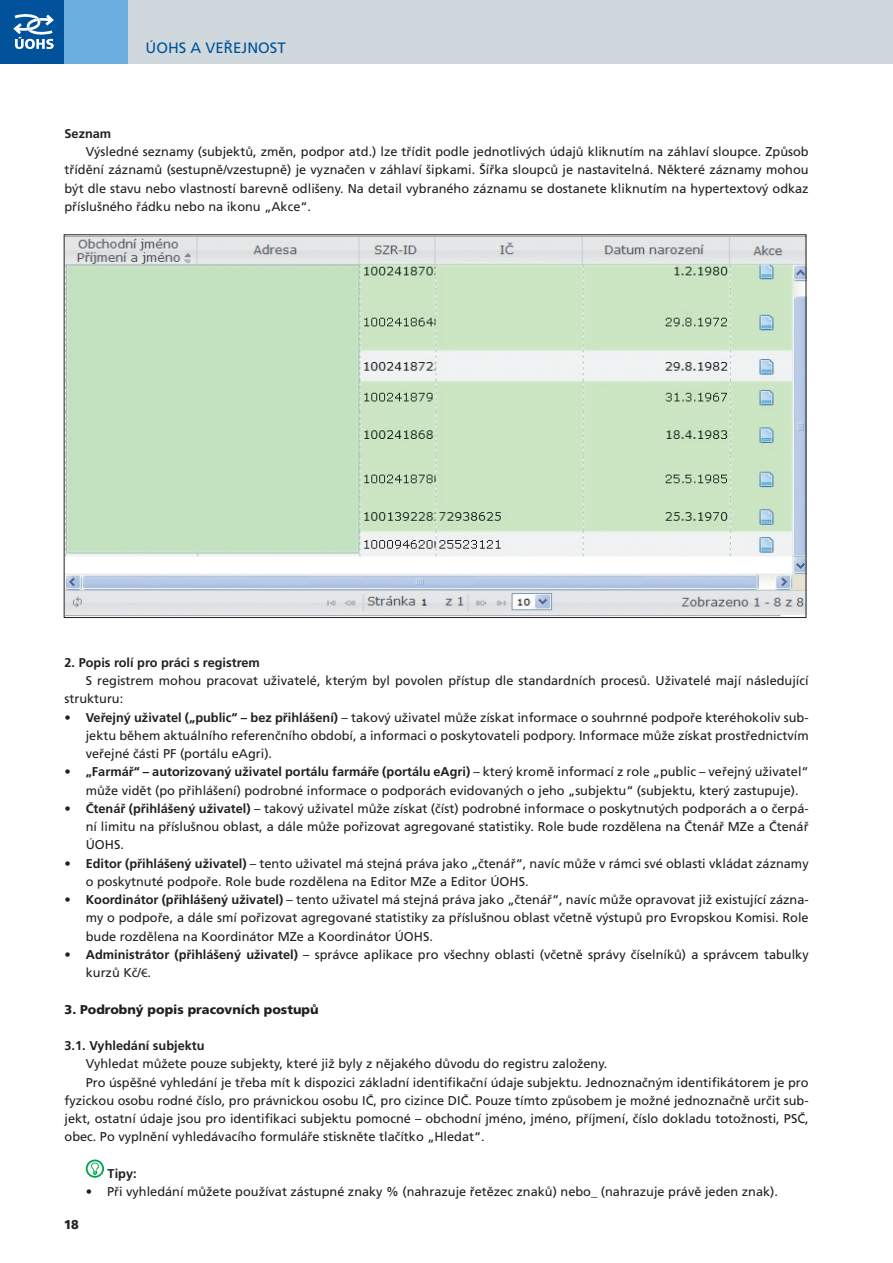
<style>
.page{position:relative;width:893px;height:1263px;background:#fff}
.page>*{position:absolute;margin:0;border:0;box-sizing:border-box;transform-origin:0 0}
.t1{font:15px "Frutiger CE";color:#01529a}
.t2{font:12.75px/18.3px "Frutiger CE";color:#231f20;text-align:justify}
.t3{font:700 12.75px "Frutiger CE";color:#231f20}
.t4{font:900 12.75px "Frutiger CE";color:#231f20}
.s1{font-weight:700}
.s2{font-family:"Myriad Pro"}
</style>
<div class="page">
<div style="left:0;top:0;width:893px;height:64px;background:#cfd8dd"></div>
<div style="left:64px;top:0;width:64px;height:64px;background:#6caddf"></div>
<div style="left:0;top:0;width:64px;height:64px;background:#01529a"></div>
<svg style="left:13px;top:14px;width:41px;height:35px"></svg>
<div style="left:86px;top:1159px;width:18px;height:19px;border:2px solid #00a54f;border-radius:50%"></div>
<svg style="left:91px;top:1161px;width:9px;height:16px"></svg>
<img style="left:66px;top:236px;width:738px;height:380px">
<p class="t1" style="left:146px;top:39px;width:142px">ÚOHS a veřejnost</p>
<p class="t3" style="left:65px;top:126px;width:48px">Seznam</p>
<p class="t2" style="left:65px;top:143px;width:746px;text-indent:21px">Výsledné seznamy (subjektů, změn, podpor atd.) lze třídit podle jednotlivých údajů kliknutím na záhlaví sloupce. Způsob třídění záznamů (sestupně/vzestupně) je vyznačen v záhlaví šipkami. Šířka sloupců je nastavitelná. Některé záznamy mohou být dle stavu nebo vlastností barevně odlišeny. N a detail vybraného záznamu se dostanete kliknutím na hypertextový odkaz příslušného řádku nebo na ikonu „Akce“.</p>
<p class="t3" style="left:65px;top:655px;width:197px">2. Popis rolí pro práci s registrem</p>
<p class="t2" style="left:65px;top:672px;width:746px;text-indent:21px">S registrem mohou pracovat uživatelé, kterým byl povolen přístup dle standardních procesů. Uživatelé mají následující strukturu:</p>
<p class="t2" style="left:86px;top:708px;width:724px;text-indent:-21px"><span class="s1">• Veřejný uživatel („public“ – bez přihlášení)</span> – takový uživatel může získat informace o souhrnné podpoře kteréhokoliv sub&shy;jektu během aktuálního referenčního období, a informaci o poskytovateli podpory. I nformace může získat prostřednictvím veřejné části PF (portálu eAgri).</p>
<p class="t2" style="left:86px;top:763px;width:724px;text-indent:-21px"><span class="s1">• „Farmář“ – autorizovaný uživatel portálu farmáře (portálu eAgri)</span> – který kromě informací z role „public – veřejný uživatel“ může vidět (po přihlášení) podrobné informace o podporách evidovaných o jeho „subjektu“ (subjektu, který zastupuje).</p>
<p class="t2" style="left:86px;top:799px;width:724px;text-indent:-21px"><span class="s1">• Čtenář (přihlášený uživatel)</span> – takový uživatel může získat (číst) podrobné informace o poskytnutých podporách a o čerpá&shy;ní limitu na příslušnou oblast, a dále může pořizovat agregované statistiky. Role bude rozdělena na Čtenář MZe a Čtenář ÚOHS.</p>
<p class="t2" style="left:86px;top:854px;width:724px;text-indent:-21px"><span class="s1">• Editor (přihlášený uživatel)</span> – tento uživatel má stejná práva jako „čtenář“, navíc může v rámci své oblasti vkládat záznamy o poskytnuté podpoře. Role bude rozdělena na Editor MZe a Editor ÚOHS.</p>
<p class="t2" style="left:86px;top:891px;width:724px;text-indent:-21px"><span class="s1">• Koordinátor (přihlášený uživatel)</span> – tento uživatel má stejná práva jako „čtenář“, navíc může opravovat již existující zázna&shy;my o podpoře, a dále smí pořizovat agregované statistiky za příslušnou oblast včetně výstupů pro Evropskou Komisi. Role bude rozdělena na Koordinátor MZe a Koordinátor ÚOHS.</p>
<p class="t2" style="left:86px;top:945px;width:724px;text-indent:-21px"><span class="s1">• Administrátor (přihlášený uživatel)</span> – správce aplikace pro všechny oblasti (včetně správy číselníků) a správcem tabulky kurzů Kč/<span class="s2">€</span>.</p>
<p class="t4" style="left:65px;top:1002px;width:255px">3.Podrobný popis pracovních postupů</p>
<p class="t3" style="left:65px;top:1038px;width:142px">3.1. Vyhledání subjektu</p>
<p class="t2" style="left:86px;top:1055px;width:523px">Vyhledat můžete pouze subjekty, které již byly z nějakého důvodu do registru založeny.</p>
<p class="t2" style="left:86px;top:1073px;width:724px">Pro úspěšné vyhledání je třeba mít k dispozici základní identifikační údaje subjektu. Jednoznačným identifikátorem je pro</p>
<p class="t2" style="left:65px;top:1091px;width:746px">fyzickou osobu rodné číslo, pro právnickou osobu IČ, pro cizince DIČ. Pouze tímto způsobem je možné jednoznačně určit sub-</p>
<p class="t2" style="left:65px;top:1109px;width:746px">jekt, ostatní údaje jsou pro identifikaci subjektu pomocné – obchodní jméno, jméno, příjmení, číslo dokladu totožnosti, PSČ,</p>
<p class="t2" style="left:65px;top:1128px;width:422px">obec. Po vyplnění vyhledávacího formuláře stiskněte tlačítko „Hledat“.</p>
<p class="t3" style="left:108px;top:1166px;width:31px">Tipy:</p>
<p class="t2" style="left:86px;top:1182px;width:694px">• Při vyhledání můžete používat zástupné znaky % (nahrazuje řetězec znaků) nebo_ (nahrazuje právě jeden znak).</p>
<p class="t4" style="left:64px;top:1217px;width:17px">18</p>
</div>
